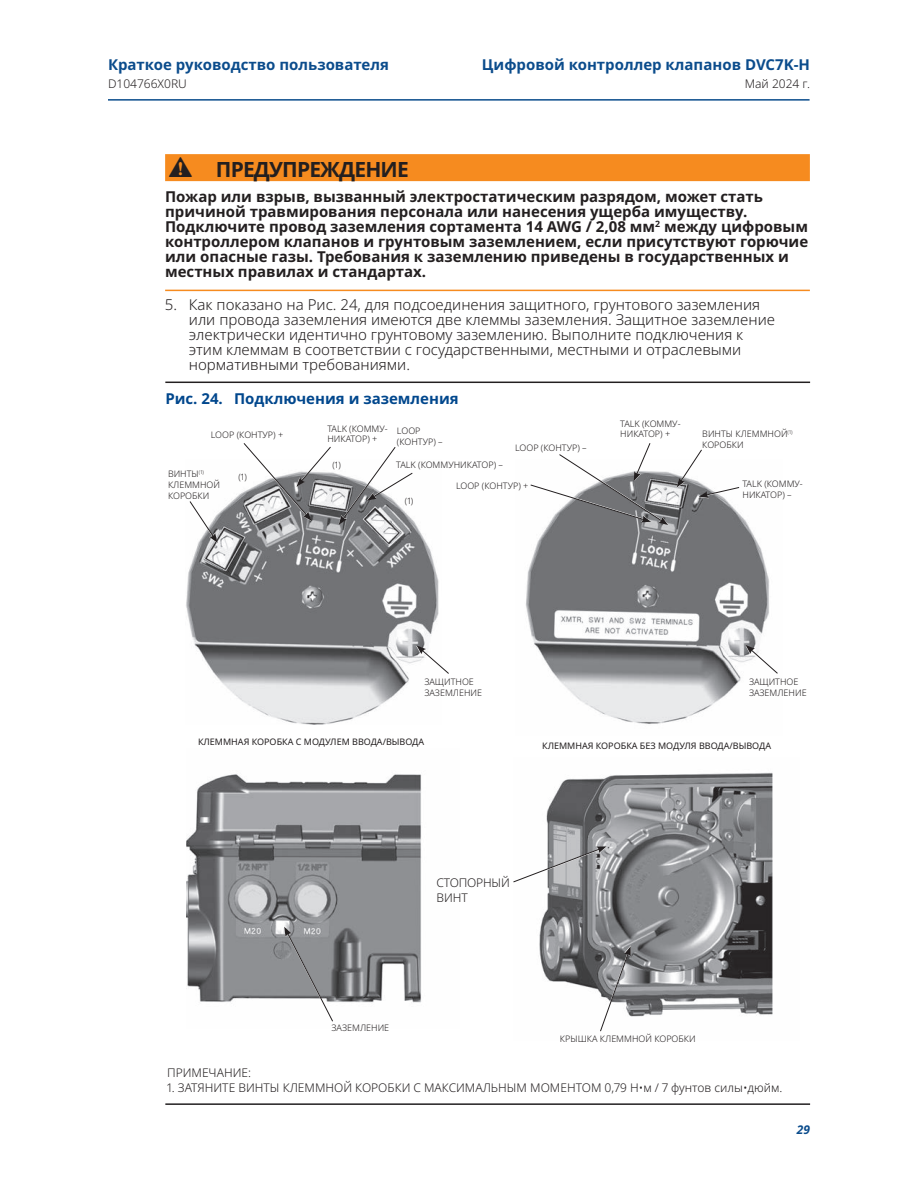
<style>
.page{position:relative;width:918px;height:1188px;background:#fff}
.page>*{position:absolute;margin:0;border:0;box-sizing:border-box;transform-origin:0 0}
.t1{font:700 21px "Noto Sans";letter-spacing:-.04em;color:#231f20}
._06_Warning_text{font:700 15px/15px "Noto Sans";color:#231f20}
.t2{font:300 15px/15px "Noto Sans";color:#231f20}
._07_MP_Manual_document_type_right_aligned{font:700 15px "Noto Sans";color:#0b4c8c}
.t3{font:700 15px "Noto Sans";color:#01478d}
._03_Figure_call_outs{font:300 12px/14.4px "Noto Sans";color:#231f20}
._07_MP_Date_right_aligned{font:300 12px "Noto Sans";color:#231f20}
.t4{font:italic 700 12px "Noto Sans";color:#0b4c8c}
._03_Figure_call_outs-2{font:300 9px/10.8px "Noto Sans";color:#231f20}
._03_Figure_call_outs-3{font:9px "Noto Sans";color:#231f20}
._03_Figure_call_outs-4{font:300 8.7px "Noto Sans";color:#231f20}
</style>
<div class="page">
<hr style="left:108px;top:99px;width:702px;height:2px;background:#0b4c8c">
<img style="left:539px;top:772px;width:234px;height:245px">
<img style="left:186px;top:774px;width:236px;height:229px">
<img style="left:525px;top:472px;width:244px;height:252px">
<img style="left:186px;top:472px;width:253px;height:253px">
<div style="left:165px;top:154px;width:645px;height:27px;background:#f68b1f"></div>
<hr style="left:165px;top:290px;width:645px;height:1px;background:#f68b1f">
<hr style="left:165px;top:1103px;width:645px;height:2px;background:#231f20">
<hr style="left:165px;top:382px;width:645px;height:1px;background:#231f20">
<svg style="left:189px;top:500px;width:29px;height:43px"></svg>
<svg style="left:242px;top:443px;width:90px;height:78px"></svg>
<svg style="left:416px;top:645px;width:33px;height:30px"></svg>
<svg style="left:746px;top:645px;width:32px;height:30px"></svg>
<svg style="left:530px;top:443px;width:138px;height:82px"></svg>
<svg style="left:677px;top:449px;width:63px;height:49px"></svg>
<svg style="left:600px;top:945px;width:31px;height:87px"></svg>
<svg style="left:284px;top:927px;width:50px;height:95px"></svg>
<svg style="left:513px;top:846px;width:94px;height:37px"></svg>
<svg style="left:339px;top:447px;width:74px;height:78px"></svg>
<p class="_07_MP_Manual_document_type_right_aligned" style="left:108px;top:56px;width:283px">Краткое руководство пользователя</p>
<p class="_03_Figure_call_outs" style="left:108px;top:76px;width:80px">D104766X0RU</p>
<p class="_07_MP_Manual_document_type_right_aligned" style="left:482px;top:56px;width:330px">Цифровой контроллер клапанов DVC7K-H</p>
<p class="_07_MP_Date_right_aligned" style="left:745px;top:77px;width:67px">Май 2024 г.</p>
<p class="t1" style="left:216px;top:157px;width:194px">ПРЕДУПРЕЖДЕНИЕ</p>
<p class="_06_Warning_text" style="left:165px;top:189px;width:645px">Пожар или взрыв, вызванный электростатическим разрядом, может стать причиной травмирования персонала или нанесения ущерба имуществу.<br>Подключите провод заземления сортамента 14 AWG / 2,08 мм<sup>2</sup> между цифровым контроллером клапанов и грунтовым заземлением, если присутствуют горючие или опасные газы. Требования к заземлению приведены в государственных и местных правилах и стандартах.</p>
<p class="t2" style="left:189px;top:297px;width:588px;text-indent:-24px">5. Как показано на Рис. 24, для подсоединения защитного, грунтового заземления или провода заземления имеются две клеммы заземления. Защитное заземление электрически идентично грунтовому заземлению. Выполните подключения к этим клеммам в соответствии с государственными, местными и отраслевыми нормативными требованиями.</p>
<p class="t3" style="left:165px;top:390px;width:295px">Рис. 24. Подключения и заземления</p>
<p class="_03_Figure_call_outs-2" style="left:211px;top:430px;width:74px">LOOP (КОНТУР) +</p>
<p class="_03_Figure_call_outs-2" style="left:327px;top:423px;width:62px">TALK (КОММУ-<br>НИКАТОР) +</p>
<p class="_03_Figure_call_outs-2" style="left:397px;top:426px;width:47px">LOOP (КОНТУР) –</p>
<p class="_03_Figure_call_outs-2" style="left:396px;top:460px;width:108px">TALK (КОММУНИКАТОР) –</p>
<p class="_03_Figure_call_outs-2" style="left:515px;top:443px;width:73px">LOOP (КОНТУР) –</p>
<p class="_03_Figure_call_outs-2" style="left:456px;top:481px;width:74px">LOOP (КОНТУР) +</p>
<p class="_03_Figure_call_outs-4" style="left:332px;top:460px;width:10px">(1)</p>
<p class="_03_Figure_call_outs-2" style="left:168px;top:469px;width:37px">ВИНТЫ<sup>(1)</sup></p>
<p class="_03_Figure_call_outs-2" style="left:168px;top:480px;width:54px">КЛЕММНОЙ</p>
<p class="_03_Figure_call_outs-2" style="left:168px;top:490px;width:43px">КОРОБКИ</p>
<p class="_03_Figure_call_outs-4" style="left:238px;top:472px;width:10px">(1)</p>
<p class="_03_Figure_call_outs-4" style="left:405px;top:496px;width:10px">(1)</p>
<p class="_03_Figure_call_outs-2" style="left:620px;top:418px;width:62px">TALK (КОММУ-<br>НИКАТОР) +</p>
<p class="_03_Figure_call_outs-2" style="left:702px;top:429px;width:92px">ВИНТЫ КЛЕММНОЙ<sup>(1)</sup></p>
<p class="_03_Figure_call_outs-2" style="left:702px;top:440px;width:43px">КОРОБКИ</p>
<p class="_03_Figure_call_outs-2" style="left:742px;top:478px;width:62px">TALK (КОММУ-<br>НИКАТОР) –</p>
<p class="_03_Figure_call_outs-2" style="left:424px;top:677px;width:59px">ЗАЩИТНОЕ<br>ЗАЗЕМЛЕНИЕ</p>
<p class="_03_Figure_call_outs-2" style="left:749px;top:677px;width:59px">ЗАЩИТНОЕ<br>ЗАЗЕМЛЕНИЕ</p>
<p class="_03_Figure_call_outs-3" style="left:198px;top:737px;width:228px">КЛЕММНАЯ КОРОБКА С МОДУЛЕМ ВВОДА/ВЫВОДА</p>
<p class="_03_Figure_call_outs-3" style="left:542px;top:741px;width:230px">КЛЕММНАЯ КОРОБКА БЕЗ МОДУЛЯ ВВОДА/ВЫВОДА</p>
<p class="_03_Figure_call_outs" style="left:436px;top:876px;width:75px">СТОПОРНЫЙ<br>ВИНТ</p>
<p class="_03_Figure_call_outs-2" style="left:332px;top:1023px;width:59px">ЗАЗЕМЛЕНИЕ</p>
<p class="_03_Figure_call_outs-2" style="left:560px;top:1033px;width:137px">КРЫШКА КЛЕММНОЙ КОРОБКИ</p>
<p class="_03_Figure_call_outs" style="left:167px;top:1066px;width:85px">ПРИМЕЧАНИЕ:</p>
<p class="_03_Figure_call_outs" style="left:167px;top:1080px;width:617px">1. ЗАТЯНИТЕ ВИНТЫ КЛЕММНОЙ КОРОБКИ С МАКСИМАЛЬНЫМ МОМЕНТОМ 0,79 Н•м / 7 фунтов силы•дюйм.</p>
<p class="t4" style="left:797px;top:1121px;width:15px">29</p>
</div>
